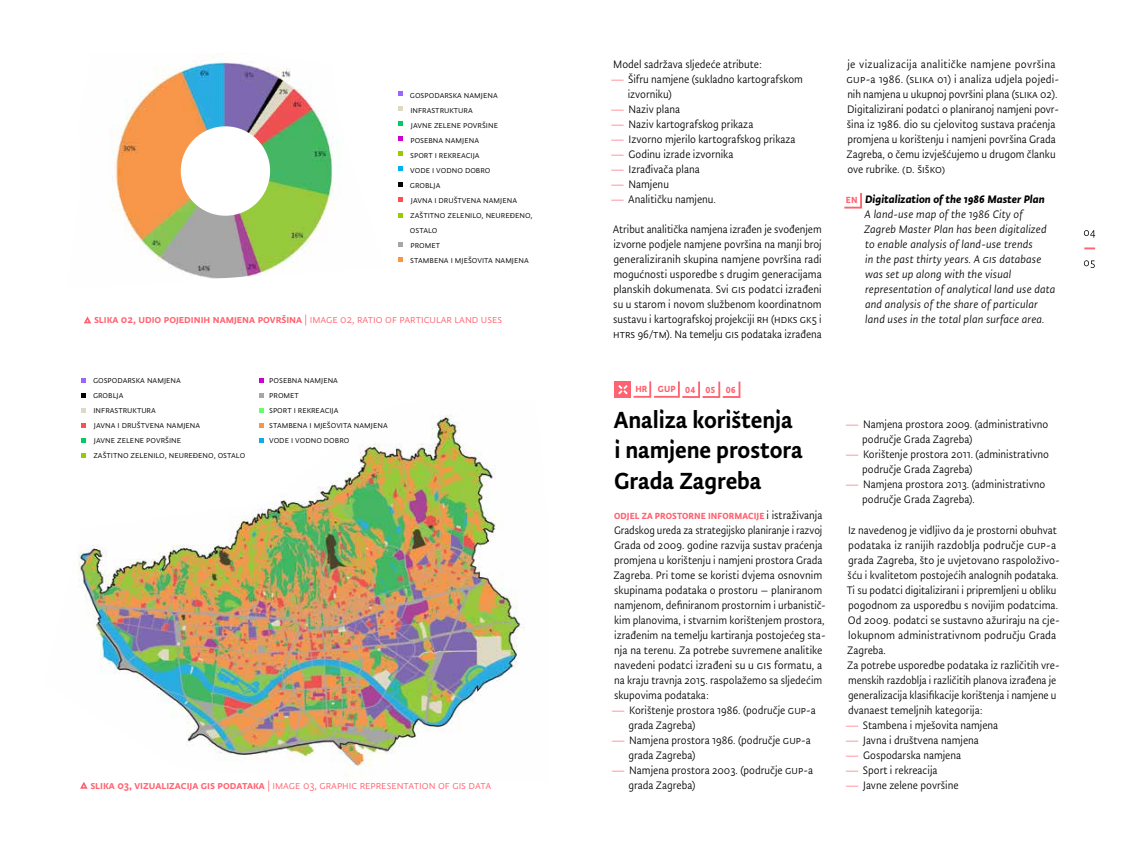
<style>
.page{position:relative;width:1134px;height:851px;background:#fff}
.page>*{position:absolute;margin:0;border:0;box-sizing:border-box;transform-origin:0 0}
.t1{font:500 26.25px/30px "Tempera";letter-spacing:-.005em;color:#000}
.t2{font:12.25px/15px "Tempera";color:#000}
.t3{font:italic 12.25px/15px "Tempera";letter-spacing:.01em;color:#000}
.t4{font:12.25px "Tempera";color:#ff6371}
.t5{font:500 12.25px "Tempera";color:#ff6371}
.t6{font:12.25px "Tempera Bld Ita";color:#000}
.t7{font:10px/15px "Tempera";color:#000}
.t8{font:10px "Tempera Bld";letter-spacing:.01em;color:#ff6371}
.s1{font-weight:400}
.s2{font-weight:500}
.s3{color:#ff6371}
.s4{font-family:"Tempera";font-size:12.25px;color:#000}
</style>
<div class="page">
<svg style="left:1084px;top:247px;width:11px;height:2px"></svg>
<svg style="left:1084px;top:260px;width:11px;height:8px"></svg>
<img style="left:78px;top:414px;width:446px;height:362px">
<svg style="left:84px;top:316px;width:7px;height:8px"></svg>
<svg style="left:81px;top:378px;width:5px;height:5px"></svg>
<svg style="left:81px;top:408px;width:5px;height:5px"></svg>
<svg style="left:81px;top:393px;width:5px;height:5px"></svg>
<svg style="left:81px;top:423px;width:5px;height:5px"></svg>
<svg style="left:81px;top:438px;width:5px;height:5px"></svg>
<svg style="left:81px;top:453px;width:5px;height:5px"></svg>
<svg style="left:259px;top:378px;width:5px;height:5px"></svg>
<svg style="left:259px;top:408px;width:5px;height:5px"></svg>
<svg style="left:259px;top:393px;width:5px;height:5px"></svg>
<svg style="left:259px;top:423px;width:5px;height:5px"></svg>
<svg style="left:259px;top:438px;width:5px;height:5px"></svg>
<img style="left:110px;top:56px;width:228px;height:223px">
<div style="left:181px;top:126px;width:89px;height:90px;background:#fff;border-radius:50%"></div>
<svg style="left:844px;top:193px;width:18px;height:16px"></svg>
<div style="left:615px;top:381px;width:16px;height:16px;background:#ff6371"></div>
<svg style="left:616px;top:381px;width:125px;height:17px"></svg>
<svg style="left:398px;top:91px;width:5px;height:5px"></svg>
<svg style="left:398px;top:121px;width:5px;height:5px"></svg>
<svg style="left:398px;top:106px;width:5px;height:5px"></svg>
<svg style="left:398px;top:136px;width:5px;height:5px"></svg>
<svg style="left:398px;top:151px;width:5px;height:5px"></svg>
<svg style="left:398px;top:166px;width:5px;height:5px"></svg>
<svg style="left:398px;top:182px;width:5px;height:5px"></svg>
<svg style="left:398px;top:213px;width:5px;height:4px"></svg>
<svg style="left:398px;top:197px;width:5px;height:5px"></svg>
<svg style="left:398px;top:242px;width:5px;height:5px"></svg>
<svg style="left:398px;top:257px;width:5px;height:5px"></svg>
<svg style="left:80px;top:782px;width:8px;height:7px"></svg>
<svg style="left:1084px;top:230px;width:11px;height:7px"></svg>
<p class="t7" style="left:410px;top:88px;width:124px">gospodarska namjena infrastruktura<br>javne zelene površine<br>posebna namjena<br>sport i rekreacija<br>vode i vodno dobro<br>groblja<br>javna i društvena namjena zaštitno zelenilo, neuređeno, ostalo<br>promet<br>stambena i mješovita namjena</p>
<p class="t5" style="left:94px;top:312px;width:410px">slika 02, udio pojedinih namjena površina <span class="s1">| image 02, ratio of particular land uses</span></p>
<p class="t7" style="left:93px;top:373px;width:154px">gospodarska namjena<br>groblja<br>infrastruktura<br>javna i društvena namjena<br>javne zelene površine<br>zaštitno zelenilo, neuređeno, ostalo</p>
<p class="t7" style="left:269px;top:373px;width:120px">posebna namjena<br>promet<br>sport i rekreacija<br>stambena i mješovita namjena vode i vodno dobro</p>
<p class="t4" style="left:90px;top:778px;width:402px"><span class="s2">slika 03, vizualizacija gis podataka</span> | image 03, graphic representation of gis data</p>
<p class="t2" style="left:613px;top:57px;width:150px">Model sadržava sljedeće atribute:</p>
<p class="t2" style="left:628px;top:72px;width:177px;text-indent:-17px"><span class="s3">—</span> Šifru namjene (sukladno kartografskom izvorniku)</p>
<p class="t2" style="left:610px;top:102px;width:71px"><span class="s3">—</span> Naziv plana</p>
<p class="t2" style="left:610px;top:117px;width:144px"><span class="s3">—</span> Naziv kartografskog prikaza</p>
<p class="t2" style="left:610px;top:132px;width:187px"><span class="s3">—</span> Izvorno mjerilo kartografskog prikaza</p>
<p class="t2" style="left:610px;top:147px;width:124px"><span class="s3">—</span> Godinu izrade izvornika</p>
<p class="t2" style="left:610px;top:162px;width:91px"><span class="s3">—</span> Izrađivača plana</p>
<p class="t2" style="left:610px;top:177px;width:60px"><span class="s3">—</span> Namjenu</p>
<p class="t2" style="left:610px;top:192px;width:107px"><span class="s3">—</span> Analitičku namjenu.</p>
<p class="t2" style="left:613px;top:222px;width:210px;text-align:justify">Atribut analitička namjena izrađen je svođenjem izvorne podjele namjene površina na manji broj generaliziranih skupina namjene površina radi mogućnosti usporedbe s drugim generacijama planskih dokumenata. Svi GIS podatci izrađeni su u starom i novom službenom koordinatnom sustavu i kartografskoj projekciji RH (HDKS GK5 i HTRS 96/TM). Na temelju GIS podataka izrađena</p>
<p class="t8" style="left:635px;top:383px;width:102px">HR GUP 04 05 06</p>
<h1 class="t1" style="left:614px;top:405px;width:191px">Analiza korištenja i namjene prostora<br>Grada Zagreba</h1>
<p class="t8" style="left:614px;top:509px;width:210px">ODJEL ZA PROSTORNE INFORMACIJE <span class="s4">i istraživanja</span></p>
<p class="t2" style="left:613px;top:522px;width:214px">Gradskog ureda za strategijsko planiranje i razvoj Grada od 2009. godine razvija sustav praćenja promjena u korištenju i namjeni prostora Grada Zagreba. Pri tome se koristi dvjema osnovnim skupinama podataka o prostoru – planiranom namjenom, definiranom prostornim i urbanistič&shy;kim planovima, i stvarnim korištenjem prostora, izrađenim na temelju kartiranja postojećeg sta&shy;nja na terenu. Za potrebe suvremene analitike navedeni podatci izrađeni su u GIS formatu, a na kraju travnja 2015. raspolažemo sa sljedećim skupovima podataka:</p>
<p class="t2" style="left:628px;top:702px;width:189px;text-indent:-17px"><span class="s3">—</span> Korištenje prostora 1986. (područje GUP-a grada Zagreba)</p>
<p class="t2" style="left:628px;top:732px;width:184px;text-indent:-17px"><span class="s3">—</span> Namjena prostora 1986. (područje GUP-a grada Zagreba)</p>
<p class="t2" style="left:628px;top:762px;width:186px;text-indent:-17px"><span class="s3">—</span> Namjena prostora 2003. (područje GUP-a grada Zagreba)</p>
<p class="t2" style="left:846px;top:57px;width:214px">je vizualizacija analitičke namjene površina GUP-a 1986. (slika 01) i analiza udjela pojedi&shy;nih namjena u ukupnoj površini plana (slika 02).<br>Digitalizirani podatci o planiranoj namjeni povr&shy;šina iz 1986. dio su cjelovitog sustava praćenja promjena u korištenju i namjeni površina Grada Zagreba, o čemu izvješćujemo u drugom članku ove rubrike. (D. Šiško)</p>
<p class="t6" style="left:865px;top:192px;width:181px">Digitalization of the 1986 Master Plan</p>
<p class="t3" style="left:864px;top:207px;width:193px">A land-use map of the 1986 City of Zagreb Master Plan has been digitalized to enable analysis of land-use trends<br>in the past thirty years. A GIS database was set up along with the visual representation of analytical land use data and analysis of the share of particular land uses in the total plan surface area.</p>
<p class="t8" style="left:846px;top:194px;width:13px">EN</p>
<p class="t2" style="left:862px;top:417px;width:188px;text-indent:-17px"><span class="s3">—</span> Namjena prostora 2009. (administrativno područje Grada Zagreba)</p>
<p class="t2" style="left:862px;top:447px;width:188px;text-indent:-17px"><span class="s3">—</span> Korištenje prostora 2011. (administrativno područje Grada Zagreba)</p>
<p class="t2" style="left:862px;top:477px;width:185px;text-indent:-17px"><span class="s3">—</span> Namjena prostora 2013. (administrativno područje Grada Zagreba).</p>
<p class="t2" style="left:847px;top:522px;width:215px">Iz navedenog je vidljivo da je prostorni obuhvat podataka iz ranijih razdoblja područje GUP-a grada Zagreba, što je uvjetovano raspoloživo&shy;šću i kvalitetom postojećih analognih podataka.<br>Ti su podatci digitalizirani i pripremljeni u obliku pogodnom za usporedbu s novijim podatcima.<br>Od 2009. podatci se sustavno ažuriraju na cje&shy;lokupnom administrativnom području Grada Zagreba.<br>Za potrebe usporedbe podataka iz različitih vre&shy;menskih razdoblja i različitih planova izrađena je generalizacija klasifikacije korištenja i namjene u dvanaest temeljnih kategorija:</p>
<p class="t2" style="left:845px;top:717px;width:155px"><span class="s3">—</span> Stambena i mješovita namjena</p>
<p class="t2" style="left:845px;top:732px;width:135px"><span class="s3">—</span> Javna i društvena namjena</p>
<p class="t2" style="left:845px;top:747px;width:118px"><span class="s3">—</span> Gospodarska namjena</p>
<p class="t2" style="left:845px;top:762px;width:94px"><span class="s3">—</span> Sport i rekreacija</p>
<p class="t2" style="left:845px;top:777px;width:115px"><span class="s3">—</span> Javne zelene površine</p>
</div>
